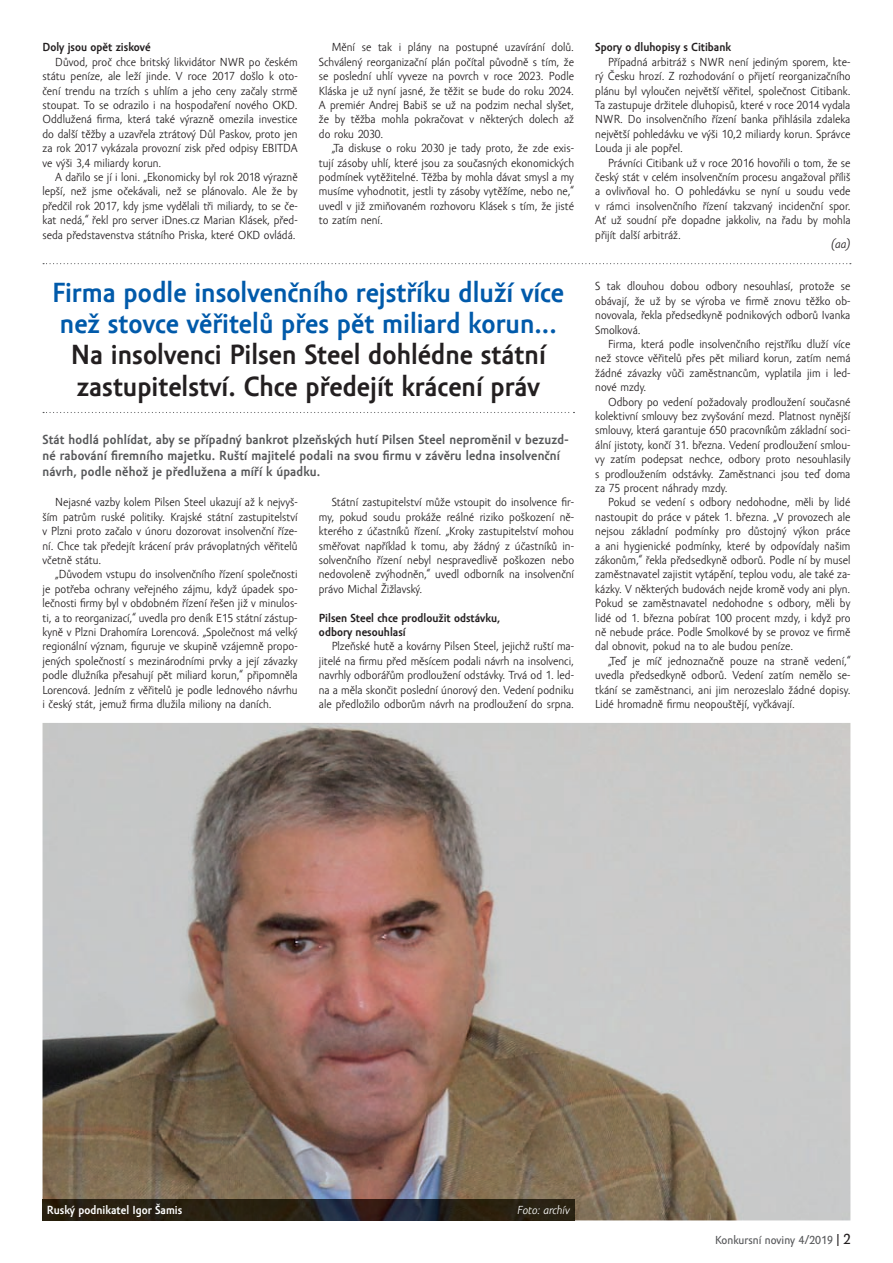
<style>
.page{position:relative;width:893px;height:1263px;background:#fff}
.page>*{position:absolute;margin:0;border:0;box-sizing:border-box;transform-origin:0 0}
.t1{font:700 28.5px/31.3px "Amor Sans Pro";color:#015aaa}
.t2{font:700 28.5px/31.3px "Amor Sans Pro";color:#231f20}
.t3{font:700 13.5px/16.2px "Amor Sans Pro";letter-spacing:.01em;color:#57585a}
.t4{font:12px/14.4px "Amor Sans Pro";color:#231f20;text-align:justify}
.t5{font:700 12px/14.4px "Amor Sans Pro";color:#231f20}
.t6{font:700 12px "Amor Sans Pro";color:#fff}
.t7{font:12px "Amor Sans Text Pro";color:#57585a}
.t8{font:italic 12px "Amor Sans Pro";color:#fff}
.t9{font:italic 12px "Amor Sans Pro";color:#231f20}
.s1{color:#231f20}
.s2{font-size:15px;color:#231f20}
</style>
<div class="page">
<svg style="left:43px;top:412px;width:531px;height:1px"></svg>
<svg style="left:43px;top:263px;width:808px;height:1px"></svg>
<img style="left:43px;top:723px;width:807px;height:497px">
<img style="left:43px;top:1199px;width:531px;height:21px">
<p class="t5" style="left:43px;top:41px;width:110px">Doly jsou opět ziskové</p>
<p class="t4" style="left:43px;top:55px;width:257px;text-indent:13px">Důvod, proč chce britský likvidátor NWR po českém státu peníze, ale leží jinde. V roce 2017 došlo k oto&shy;čení trendu na trzích s uhlím a jeho ceny začaly strmě stoupat. To se odrazilo i na hospodaření nového OKD.<br>Oddlužená firma, která také výrazně omezila investice do další těžby a uzavřela ztrátový Důl Paskov, proto jen za rok 2017 vykázala provozní zisk před odpisy EBITDA ve výši 3,4 miliardy korun.</p>
<p class="t4" style="left:43px;top:170px;width:257px;text-indent:13px">A dařilo se jí i loni. „Ekonomicky byl rok 2018 výrazně lepší, než jsme očekávali, než se plánovalo. Ale že by předčil rok 2017, kdy jsme vydělali tři miliardy, to se če&shy;kat nedá,“ řekl pro server iDnes.cz Marian Klásek, před&shy;seda představenstva státního Priska, které OKD ovládá.</p>
<p class="t4" style="left:319px;top:41px;width:257px;text-indent:13px">Mění se tak i plány na postupné uzavírání dolů.<br>Schválený reorganizační plán počítal původně s tím, že se poslední uhlí vyveze na povrch v roce 2023. Podle Kláska je už nyní jasné, že těžit se bude do roku 2024.<br>A premiér Andrej Babiš se už na podzim nechal slyšet, že by těžba mohla pokračovat v některých dolech až do roku 2030.</p>
<p class="t4" style="left:319px;top:141px;width:257px;text-indent:13px">„Ta diskuse o roku 2030 je tady proto, že zde exis&shy;tují zásoby uhlí, které jsou za současných ekonomických podmínek vytěžitelné. Těžba by mohla dávat smysl a my musíme vyhodnotit, jestli ty zásoby vytěžíme, nebo ne,“ uvedl v již zmiňovaném rozhovoru Klásek s tím, že jisté to zatím není.</p>
<h1 class="t1" style="left:52px;top:277px;width:513px">Firma podle insolvenčního rejstříku dluží více než stovce věřitelů přes pět miliard korun...</h1>
<h1 class="t2" style="left:71px;top:340px;width:477px">Na insolvenci Pilsen Steel dohlédne státní zastupitelství. Chce předejít krácení práv</h1>
<p class="t3" style="left:43px;top:432px;width:528px">Stát hodlá pohlídat, aby se případný bankrot plzeňských hutí Pilsen Steel neproměnil v bezuzd&shy;né rabování firemního majetku. Ruští majitelé podali na svou firmu v závěru ledna insolvenční návrh, podle něhož je předlužena a míří k úpadku.</p>
<p class="t4" style="left:43px;top:496px;width:257px;text-indent:13px">Nejasné vazby kolem Pilsen Steel ukazují až k nejvyš&shy;ším patrům ruské politiky. Krajské státní zastupitelství v Plzni proto začalo v únoru dozorovat insolvenční říze&shy;ní. Chce tak předejít krácení práv právoplatných věřitelů včetně státu.</p>
<p class="t4" style="left:43px;top:568px;width:257px;text-indent:13px">„Důvodem vstupu do insolvenčního řízení společnosti je potřeba ochrany veřejného zájmu, když úpadek spo&shy;lečnosti firmy byl v obdobném řízení řešen již v minulos&shy;ti, a to reorganizací,“ uvedla pro deník E15 státní zástup&shy;kyně v Plzni Drahomíra Lorencová. „Společnost má velký regionální význam, figuruje ve skupině vzájemně propo&shy;jených společností s mezinárodními prvky a její závazky podle dlužníka přesahují pět miliard korun,“ připomněla Lorencová. Jedním z věřitelů je podle lednového návrhu i český stát, jemuž firma dlužila miliony na daních.</p>
<p class="t4" style="left:319px;top:496px;width:257px;text-indent:13px">Státní zastupitelství může vstoupit do insolvence fir&shy;my, pokud soudu prokáže reálné riziko poškození ně&shy;kterého z účastníků řízení. „Kroky zastupitelství mohou směřovat například k tomu, aby žádný z účastníků in&shy;solvenčního řízení nebyl nespravedlivě poškozen nebo nedovoleně zvýhodněn,“ uvedl odborník na insolvenční právo Michal Žižlavský.</p>
<p class="t5" style="left:319px;top:611px;width:183px">Pilsen Steel chce prodloužit odstávku, odbory nesouhlasí</p>
<p class="t4" style="left:319px;top:640px;width:257px;text-indent:13px">Plzeňské hutě a kovárny Pilsen Steel, jejichž ruští ma&shy;jitelé na firmu před měsícem podali návrh na insolvenci, navrhly odborářům prodloužení odstávky. Trvá od 1. led&shy;na a měla skončit poslední únorový den. Vedení podniku ale předložilo odborům návrh na prodloužení do srpna.</p>
<p class="t5" style="left:595px;top:41px;width:137px">Spory o dluhopisy s Citibank</p>
<p class="t4" style="left:595px;top:55px;width:257px;text-indent:13px">Případná arbitráž s NWR není jediným sporem, kte&shy;rý Česku hrozí. Z rozhodování o přijetí reorganizačního plánu byl vyloučen největší věřitel, společnost Citibank.<br>Ta zastupuje držitele dluhopisů, které v roce 2014 vydala NWR. Do insolvenčního řízení banka přihlásila zdaleka největší pohledávku ve výši 10,2 miliardy korun. Správce Louda ji ale popřel.</p>
<p class="t4" style="left:595px;top:156px;width:257px;text-indent:13px">Právníci Citibank už v roce 2016 hovořili o tom, že se český stát v celém insolvenčním procesu angažoval příliš a ovlivňoval ho. O pohledávku se nyní u soudu vede v rámci insolvenčního řízení takzvaný incidenční spor.<br>Ať už soudní pře dopadne jakkoliv, na řadu by mohla přijít další arbitráž.</p>
<p class="t9" style="left:831px;top:237px;width:21px">(aa)</p>
<p class="t4" style="left:595px;top:280px;width:257px">S tak dlouhou dobou odbory nesouhlasí, protože se obávají, že už by se výroba ve firmě znovu těžko ob&shy;novovala, řekla předsedkyně podnikových odborů Ivanka Smolková.</p>
<p class="t4" style="left:595px;top:337px;width:257px;text-indent:13px">Firma, která podle insolvenčního rejstříku dluží více než stovce věřitelů přes pět miliard korun, zatím nemá žádné závazky vůči zaměstnancům, vyplatila jim i led&shy;nové mzdy.</p>
<p class="t4" style="left:595px;top:395px;width:257px;text-indent:13px">Odbory po vedení požadovaly prodloužení současné kolektivní smlouvy bez zvyšování mezd. Platnost nynější smlouvy, která garantuje 650 pracovníkům základní soci&shy;ální jistoty, končí 31. března. Vedení prodloužení smlou&shy;vy zatím podepsat nechce, odbory proto nesouhlasily s prodloužením odstávky. Zaměstnanci jsou teď doma za 75 procent náhrady mzdy.</p>
<p class="t4" style="left:595px;top:496px;width:257px;text-indent:13px">Pokud se vedení s odbory nedohodne, měli by lidé nastoupit do práce v pátek 1. března. „V provozech ale nejsou základní podmínky pro důstojný výkon práce a ani hygienické podmínky, které by odpovídaly našim zákonům,“ řekla předsedkyně odborů. Podle ní by musel zaměstnavatel zajistit vytápění, teplou vodu, ale také za&shy;kázky. V některých budovách nejde kromě vody ani plyn.<br>Pokud se zaměstnavatel nedohodne s odbory, měli by lidé od 1. března pobírat 100 procent mzdy, i když pro ně nebude práce. Podle Smolkové by se provoz ve firmě dal obnovit, pokud na to ale budou peníze.</p>
<p class="t4" style="left:595px;top:654px;width:257px;text-indent:13px">„Teď je míč jednoznačně pouze na straně vedení,“ uvedla předsedkyně odborů. Vedení zatím nemělo se&shy;tkání se zaměstnanci, ani jim nerozeslalo žádné dopisy.<br>Lidé hromadně firmu neopouštějí, vyčkávají.</p>
<p class="t6" style="left:47px;top:1203px;width:137px">Ruský podnikatel Igor Šamis</p>
<p class="t8" style="left:518px;top:1203px;width:54px">Foto: archív</p>
<p class="t7" style="left:715px;top:1234px;width:137px">Konkursní noviny 4/2019 <span class="s1">|</span> <span class="s2">2</span></p>
</div>
